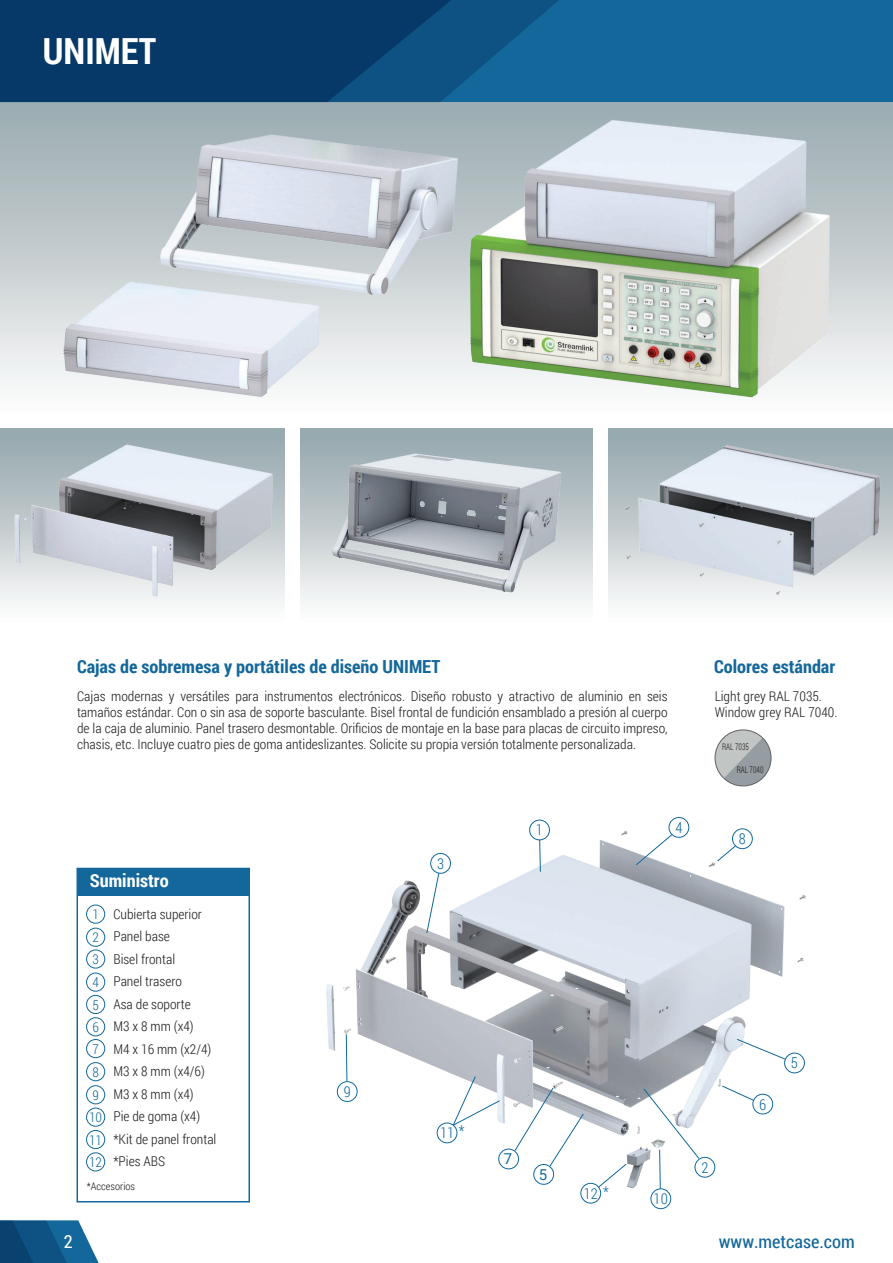
<style>
.page{position:relative;width:893px;height:1263px;background:#fff}
.page>*{position:absolute;margin:0;border:0;box-sizing:border-box;transform-origin:0 0}
.t1{font:700 36px "Roboto Condensed";color:#fff}
.t2{font:700 18px "Roboto Condensed";color:#13679a}
.t3{font:18px "Roboto Condensed";color:#13679a}
.t4{font:700 18px "Roboto Condensed";color:#fff}
.t5{font:18px "Roboto Condensed";color:#fff}
.t6{font:300 15px "Roboto Condensed";color:#11689b}
.t7{font:15px "Roboto";color:#11689b}
.t8{font:300 13.5px/22.5px "Roboto Condensed";color:#211e1e}
.t9{font:300 13.5px/22.4px "Roboto Condensed";color:#13679a}
.t10{font:300 10.5px "Roboto Condensed";color:#211e1e}
.t11{font:300 9.15px "Roboto Condensed";color:#1a1a18;scale:.8 1}
</style>
<div class="page">
<svg style="left:714px;top:729px;width:58px;height:58px"></svg>
<div style="left:715px;top:730px;width:56px;height:56px;border:1px solid #606160;border-radius:50%"></div>
<div style="left:0;top:423px;width:893px;height:203px;background:linear-gradient(to bottom,#8c9fa5,#fffefd)"></div>
<img style="left:8px;top:439px;width:270px;height:162px">
<svg style="left:0;top:102px;width:893px;height:283px;background:#b8c4c7"></svg>
<div style="left:285px;top:423px;width:14px;height:203px;background:#fff"></div>
<div style="left:593px;top:423px;width:14px;height:203px;background:#fff"></div>
<div style="left:77px;top:868px;width:172px;height:28px;background:#13679a"></div>
<div style="left:77px;top:868px;width:173px;height:334px;border:2px solid #13679a"></div>
<div style="left:86px;top:905px;width:19px;height:18px;border:1px solid #11689b;border-radius:50%"></div>
<div style="left:86px;top:928px;width:19px;height:19px;border:1px solid #11689b;border-radius:50%"></div>
<div style="left:86px;top:949px;width:19px;height:19px;border:1px solid #11689b;border-radius:50%"></div>
<div style="left:86px;top:973px;width:19px;height:18px;border:1px solid #11689b;border-radius:50%"></div>
<div style="left:86px;top:995px;width:19px;height:19px;border:1px solid #11689b;border-radius:50%"></div>
<div style="left:86px;top:1017px;width:19px;height:19px;border:1px solid #11689b;border-radius:50%"></div>
<div style="left:86px;top:1039px;width:19px;height:19px;border:1px solid #11689b;border-radius:50%"></div>
<div style="left:86px;top:1062px;width:19px;height:19px;border:1px solid #11689b;border-radius:50%"></div>
<div style="left:86px;top:1085px;width:19px;height:19px;border:1px solid #11689b;border-radius:50%"></div>
<div style="left:86px;top:1108px;width:19px;height:18px;border:1px solid #11689b;border-radius:50%"></div>
<div style="left:86px;top:1130px;width:19px;height:19px;border:1px solid #11689b;border-radius:50%"></div>
<div style="left:86px;top:1152px;width:19px;height:19px;border:1px solid #11689b;border-radius:50%"></div>
<svg style="left:0;top:1220px;width:99px;height:43px;background:#296893"></svg>
<div style="left:0;top:0;width:893px;height:102px;background:#13679a"></div>
<div style="left:0;top:0;width:327px;height:102px;background:#063967"></div>
<svg style="left:327px;top:0;width:232px;height:102px"></svg>
<div style="left:0;top:413px;width:893px;height:15px;background:#fff"></div>
<img style="left:607px;top:444px;width:285px;height:153px">
<img style="left:47px;top:117px;width:789px;height:281px">
<img style="left:328px;top:446px;width:240px;height:150px">
<img style="left:326px;top:823px;width:480px;height:378px">
<div style="left:650px;top:1188px;width:21px;height:21px;border:1px solid #11689b;border-radius:50%"></div>
<svg style="left:597px;top:1163px;width:30px;height:25px"></svg>
<div style="left:580px;top:1183px;width:21px;height:20px;border:1px solid #11689b;border-radius:50%"></div>
<svg style="left:539px;top:840px;width:2px;height:32px"></svg>
<div style="left:529px;top:820px;width:21px;height:20px;border:1px solid #11689b;border-radius:50%"></div>
<svg style="left:635px;top:833px;width:38px;height:33px"></svg>
<div style="left:669px;top:817px;width:20px;height:21px;border:1px solid #11689b;border-radius:50%"></div>
<svg style="left:346px;top:1033px;width:2px;height:48px"></svg>
<div style="left:337px;top:1081px;width:21px;height:21px;border:1px solid #11689b;border-radius:50%"></div>
<div style="left:437px;top:1122px;width:20px;height:21px;border:1px solid #11689b;border-radius:50%"></div>
<svg style="left:716px;top:845px;width:21px;height:17px"></svg>
<div style="left:732px;top:828px;width:21px;height:21px;border:1px solid #11689b;border-radius:50%"></div>
<svg style="left:426px;top:872px;width:14px;height:62px"></svg>
<div style="left:430px;top:853px;width:21px;height:21px;border:1px solid #11689b;border-radius:50%"></div>
<svg style="left:736px;top:1038px;width:50px;height:22px"></svg>
<div style="left:784px;top:1053px;width:21px;height:20px;border:1px solid #11689b;border-radius:50%"></div>
<svg style="left:721px;top:1085px;width:33px;height:16px"></svg>
<div style="left:752px;top:1094px;width:21px;height:20px;border:1px solid #11689b;border-radius:50%"></div>
<svg style="left:643px;top:1088px;width:57px;height:101px"></svg>
<div style="left:695px;top:1157px;width:20px;height:20px;border:1px solid #11689b;border-radius:50%"></div>
<svg style="left:452px;top:1075px;width:48px;height:51px"></svg>
<div style="left:498px;top:1149px;width:21px;height:20px;border:1px solid #11689b;border-radius:50%"></div>
<svg style="left:514px;top:1087px;width:70px;height:80px"></svg>
<div style="left:533px;top:1164px;width:21px;height:21px;border:1px solid #11689b;border-radius:50%"></div>
<div style="left:721px;top:1155px;width:18px;height:16px;background:#fff"></div>
<h1 class="t1" style="left:43px;top:26px;width:115px">UNIMET</h1>
<h2 class="t2" style="left:77px;top:654px;width:365px">Cajas de sobremesa y portátiles de diseño UNIMET</h2>
<p class="t8" style="left:77px;top:687px;width:592px;line-height:16.2px;text-align:justify">Cajas modernas y versátiles para instrumentos electrónicos. Diseño robusto y atractivo de aluminio en seis tamaños estándar. Con o sin asa de soporte basculante. Bisel frontal de fundición ensamblado a presión al cuerpo de la caja de aluminio. Panel trasero desmontable. Orificios de montaje en la base para placas de circuito impreso, chasis, etc. Incluye cuatro pies de goma antideslizantes. Solicite su propia versión totalmente personalizada.</p>
<h2 class="t4" style="left:90px;top:868px;width:80px">Suministro</h2>
<p class="t9" style="left:92px;top:902px;width:8px;line-height:23.1px">1<br>2</p>
<p class="t9" style="left:92px;top:948px;width:8px;text-align:justify">3<br>4<br>5<br>6<br>7</p>
<p class="t9" style="left:89px;top:1060px;width:15px">8<br>9<br>10<br>11<br>12</p>
<p class="t8" style="left:113px;top:902px;width:105px">Cubierta superior<br>Panel base<br>Bisel frontal<br>Panel trasero<br>Asa de soporte<br>M3 x 8 mm (x4)<br>M4 x 16 mm (x2/4)<br>M3 x 8 mm (x4/6)<br>M3 x 8 mm (x4)<br>Pie de goma (x4) *Kit de panel frontal *Pies ABS</p>
<p class="t10" style="left:87px;top:1179px;width:50px">*Accesorios</p>
<h2 class="t5" style="left:64px;top:1228px;width:10px">2</h2>
<p class="t6" style="left:344px;top:1081px;width:9px">9</p>
<p class="t6" style="left:437px;top:853px;width:9px">3</p>
<p class="t6" style="left:536px;top:820px;width:9px">1</p>
<p class="t6" style="left:675px;top:817px;width:9px">4</p>
<p class="t6" style="left:459px;top:1121px;width:7px">*</p>
<p class="t6" style="left:440px;top:1123px;width:16px">11</p>
<p class="t7" style="left:504px;top:1148px;width:10px">7</p>
<p class="t7" style="left:539px;top:1164px;width:10px">5</p>
<p class="t6" style="left:603px;top:1181px;width:7px">*</p>
<p class="t6" style="left:584px;top:1183px;width:16px">12</p>
<p class="t6" style="left:654px;top:1188px;width:16px">10</p>
<h2 class="t2" style="left:714px;top:654px;width:123px">Colores estándar</h2>
<p class="t8" style="left:715px;top:687px;width:124px;line-height:16.2px">Light grey RAL 7035.<br>Window grey RAL 7040.</p>
<p class="t11" style="left:722px;top:740px;width:35px">RAL 7035</p>
<p class="t11" style="left:737px;top:763px;width:35px">RAL 7040</p>
<p class="t6" style="left:739px;top:828px;width:9px">8</p>
<p class="t6" style="left:701px;top:1157px;width:9px">2</p>
<p class="t6" style="left:759px;top:1094px;width:9px">6</p>
<p class="t6" style="left:791px;top:1053px;width:9px">5</p>
<h2 class="t3" style="left:719px;top:1229px;width:137px">www.metcase.com</h2>
</div>
